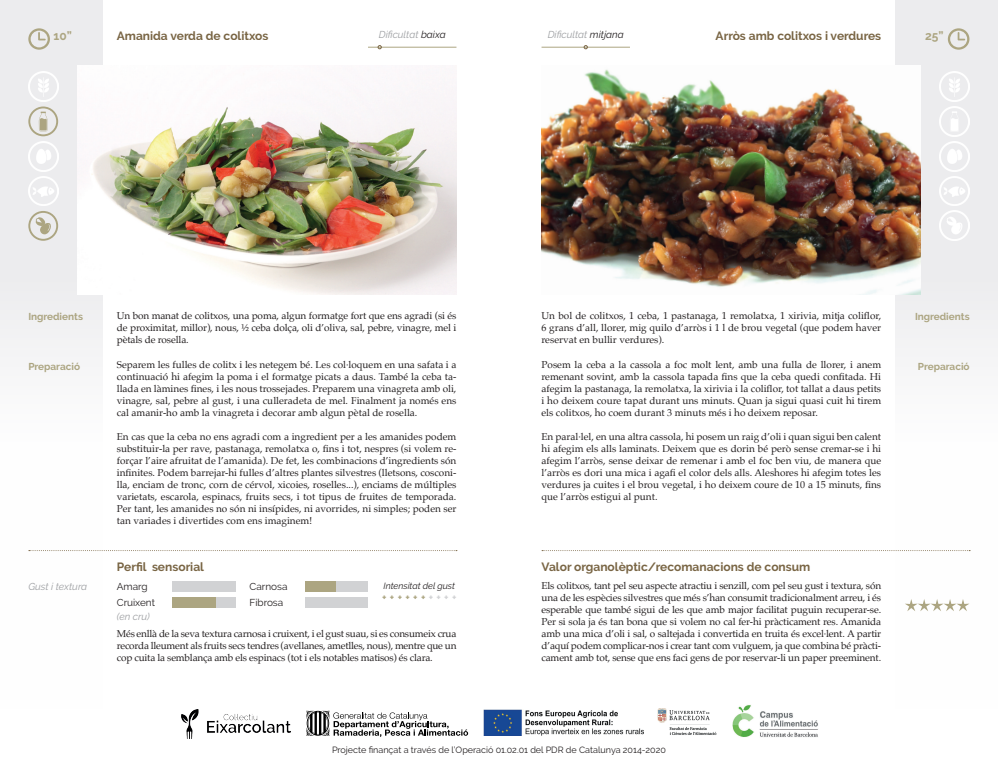
<style>
.page{position:relative;width:998px;height:774px;background:#fff}
.page>*{position:absolute;margin:0;border:0;box-sizing:border-box;transform-origin:0 0}
.t1{font:700 12px "Raleway";color:#796544}
.t2{font:700 12px "Raleway";color:#aca581}
.t3{font:700 10.5px "Raleway";color:#aca581}
.t4{font:10px/12px "Palatino";color:#231f20;text-align:justify}
.t5{font:italic 10px "Raleway";color:#9d9fa2}
.t6{font:700 10px "Raleway";color:#aca581}
.t7{font:10px "Raleway";color:#231f20}
.t8{font:9px "Raleway";color:#231f20}
.t9{font:italic 9px "Raleway";color:#231f20}
.s1{color:#231f20}
.s2{color:#d1d2d4}
</style>
<div class="page">
<div style="left:895px;top:0;width:103px;height:709px;background:linear-gradient(to right,#f8f8f9,#f5f5f6)"></div>
<div style="left:0;top:0;width:103px;height:709px;background:linear-gradient(to right,#f5f5f6,#f9f9f9)"></div>
<svg style="left:306px;top:710px;width:162px;height:27px"></svg>
<img style="left:483px;top:709px;width:160px;height:27px">
<img style="left:657px;top:708px;width:60px;height:27px">
<img style="left:732px;top:705px;width:86px;height:32px">
<img style="left:182px;top:709px;width:108px;height:29px">
<img style="left:78px;top:65px;width:378px;height:229px">
<img style="left:541px;top:65px;width:379px;height:229px">
<svg style="left:28px;top:28px;width:22px;height:22px"></svg>
<svg style="left:948px;top:28px;width:21px;height:22px"></svg>
<hr style="left:368px;top:47px;width:88px;height:1px;background:#aca581">
<hr style="left:541px;top:47px;width:89px;height:1px;background:#aca581">
<svg style="left:378px;top:45px;width:4px;height:4px"></svg>
<svg style="left:584px;top:45px;width:4px;height:4px"></svg>
<svg style="left:542px;top:550px;width:428px;height:1px"></svg>
<img style="left:28px;top:176px;width:30px;height:30px">
<img style="left:939px;top:176px;width:30px;height:30px">
<img style="left:939px;top:211px;width:30px;height:30px">
<svg style="left:905px;top:599px;width:64px;height:12px"></svg>
<svg style="left:29px;top:550px;width:428px;height:1px"></svg>
<div style="left:173px;top:597px;width:6px;height:10px;background:#aca581"></div>
<div style="left:305px;top:597px;width:7px;height:10px;background:#d1d2d4"></div>
<div style="left:305px;top:581px;width:7px;height:10px;background:#aca581"></div>
<div style="left:173px;top:581px;width:6px;height:10px;background:#d1d2d4"></div>
<div style="left:198px;top:597px;width:6px;height:10px;background:#aca581"></div>
<div style="left:330px;top:597px;width:7px;height:10px;background:#d1d2d4"></div>
<div style="left:330px;top:581px;width:7px;height:10px;background:#aca581"></div>
<div style="left:198px;top:581px;width:6px;height:10px;background:#d1d2d4"></div>
<div style="left:185px;top:597px;width:6px;height:10px;background:#aca581"></div>
<div style="left:318px;top:597px;width:6px;height:10px;background:#d1d2d4"></div>
<div style="left:318px;top:581px;width:6px;height:10px;background:#aca581"></div>
<div style="left:185px;top:581px;width:6px;height:10px;background:#d1d2d4"></div>
<div style="left:210px;top:597px;width:6px;height:10px;background:#aca581"></div>
<div style="left:343px;top:597px;width:6px;height:10px;background:#d1d2d4"></div>
<div style="left:343px;top:581px;width:6px;height:10px;background:#d1d2d4"></div>
<div style="left:210px;top:581px;width:6px;height:10px;background:#d1d2d4"></div>
<div style="left:223px;top:597px;width:6px;height:10px;background:#d1d2d4"></div>
<div style="left:355px;top:597px;width:7px;height:10px;background:#d1d2d4"></div>
<div style="left:355px;top:581px;width:7px;height:10px;background:#d1d2d4"></div>
<div style="left:223px;top:581px;width:6px;height:10px;background:#d1d2d4"></div>
<div style="left:179px;top:597px;width:6px;height:10px;background:#aca581"></div>
<div style="left:312px;top:597px;width:6px;height:10px;background:#d1d2d4"></div>
<div style="left:312px;top:581px;width:6px;height:10px;background:#aca581"></div>
<div style="left:179px;top:581px;width:6px;height:10px;background:#d1d2d4"></div>
<div style="left:204px;top:597px;width:6px;height:10px;background:#aca581"></div>
<div style="left:337px;top:597px;width:6px;height:10px;background:#d1d2d4"></div>
<div style="left:337px;top:581px;width:6px;height:10px;background:#d1d2d4"></div>
<div style="left:204px;top:581px;width:6px;height:10px;background:#d1d2d4"></div>
<div style="left:191px;top:597px;width:7px;height:10px;background:#aca581"></div>
<div style="left:324px;top:597px;width:6px;height:10px;background:#d1d2d4"></div>
<div style="left:324px;top:581px;width:6px;height:10px;background:#aca581"></div>
<div style="left:191px;top:581px;width:7px;height:10px;background:#d1d2d4"></div>
<div style="left:216px;top:597px;width:7px;height:10px;background:#d1d2d4"></div>
<div style="left:349px;top:597px;width:6px;height:10px;background:#d1d2d4"></div>
<div style="left:349px;top:581px;width:6px;height:10px;background:#d1d2d4"></div>
<div style="left:216px;top:581px;width:7px;height:10px;background:#d1d2d4"></div>
<div style="left:229px;top:597px;width:6px;height:10px;background:#d1d2d4"></div>
<div style="left:362px;top:597px;width:6px;height:10px;background:#d1d2d4"></div>
<div style="left:362px;top:581px;width:6px;height:10px;background:#d1d2d4"></div>
<div style="left:229px;top:581px;width:6px;height:10px;background:#d1d2d4"></div>
<img style="left:940px;top:72px;width:29px;height:29px">
<img style="left:940px;top:106px;width:29px;height:30px">
<svg style="left:28px;top:106px;width:30px;height:30px"></svg>
<img style="left:28px;top:72px;width:30px;height:29px">
<img style="left:28px;top:141px;width:30px;height:30px">
<img style="left:940px;top:141px;width:29px;height:30px">
<svg style="left:28px;top:211px;width:30px;height:30px"></svg>
<p class="t2" style="left:53px;top:29px;width:20px">10”</p>
<p class="t5" style="left:379px;top:28px;width:68px">Dificultat <span class="s1">baixa</span></p>
<p class="t5" style="left:548px;top:28px;width:78px">Dificultat <span class="s1">mitjana</span></p>
<p class="t2" style="left:925px;top:29px;width:20px">25”</p>
<p class="t1" style="left:117px;top:29px;width:153px">Amanida verda de colitxos</p>
<p class="t1" style="left:715px;top:29px;width:167px">Arròs amb colitxos i verdures</p>
<p class="t4" style="left:117px;top:309px;width:341px">Un bon manat de colitxos, una poma, algun formatge fort que ens agradi (si és de proximitat, millor), nous, ½ ceba dolça, oli d’oliva, sal, pebre, vinagre, mel i pètals de rosella.</p>
<p class="t4" style="left:541px;top:309px;width:341px">Un bol de colitxos, 1 ceba, 1 pastanaga, 1 remolatxa, 1 xirivia, mitja coliflor, 6 grans d’all, llorer, mig quilo d’arròs i 1 l de brou vegetal (que podem haver reservat en bullir verdures).</p>
<p class="t4" style="left:117px;top:359px;width:341px">Separem les fulles de colitx i les netegem bé. Les col·loquem en una safata i a continuació hi afegim la poma i el formatge picats a daus. També la ceba ta&shy;llada en làmines fines, i les nous trossejades. Preparem una vinagreta amb oli, vinagre, sal, pebre al gust, i una culleradeta de mel. Finalment ja només ens cal amanir-ho amb la vinagreta i decorar amb algun pètal de rosella.</p>
<p class="t4" style="left:117px;top:431px;width:341px">En cas que la ceba no ens agradi com a ingredient per a les amanides podem substituir-la per rave, pastanaga, remolatxa o, fins i tot, nespres (si volem re&shy;forçar l’aire afruitat de l’amanida). De fet, les combinacions d’ingredients són infinites. Podem barrejar-hi fulles d’altres plantes silvestres (lletsons, cosconi&shy;lla, enciam de tronc, corn de cérvol, xicoies, roselles...), enciams de múltiples varietats, escarola, espinacs, fruits secs, i tot tipus de fruites de temporada.<br>Per tant, les amanides no són ni insípides, ni avorrides, ni simples; poden ser tan variades i divertides com ens imaginem!</p>
<p class="t6" style="left:28px;top:311px;width:56px">Ingredients</p>
<p class="t6" style="left:915px;top:311px;width:56px">Ingredients</p>
<p class="t6" style="left:28px;top:360px;width:53px">Preparació</p>
<p class="t6" style="left:918px;top:360px;width:53px">Preparació</p>
<p class="t4" style="left:541px;top:359px;width:341px">Posem la ceba a la cassola a foc molt lent, amb una fulla de llorer, i anem remenant sovint, amb la cassola tapada fins que la ceba quedi confitada. Hi afegim la pastanaga, la remolatxa, la xirivia i la coliflor, tot tallat a daus petits i ho deixem coure tapat durant uns minuts. Quan ja sigui quasi cuit hi tirem els colitxos, ho coem durant 3 minuts més i ho deixem reposar.</p>
<p class="t4" style="left:541px;top:431px;width:341px">En paral·lel, en una altra cassola, hi posem un raig d’oli i quan sigui ben calent hi afegim els alls laminats. Deixem que es dorin bé però sense cremar-se i hi afegim l’arròs, sense deixar de remenar i amb el foc ben viu, de manera que l’arròs es dori una mica i agafi el color dels alls. Aleshores hi afegim totes les verdures ja cuites i el brou vegetal, i ho deixem coure de 10 a 15 minuts, fins que l’arròs estigui al punt.</p>
<p class="t5" style="left:28px;top:581px;width:60px">Gust i textura</p>
<p class="t1" style="left:117px;top:560px;width:89px">Perfil sensorial</p>
<p class="t7" style="left:117px;top:581px;width:32px">Amarg</p>
<p class="t7" style="left:249px;top:581px;width:39px">Carnosa</p>
<p class="t7" style="left:117px;top:597px;width:40px">Cruixent</p>
<p class="t7" style="left:249px;top:597px;width:35px">Fibrosa</p>
<p class="t5" style="left:117px;top:610px;width:34px">(en cru)</p>
<p class="t9" style="left:384px;top:581px;width:73px">Intensitat del gust</p>
<p class="t3" style="left:382px;top:592px;width:76px">+ + + + + + <span class="s2">+ + + +</span></p>
<p class="t4" style="left:117px;top:628px;width:341px">Més enllà de la seva textura carnosa i cruixent, i el gust suau, si es consumeix crua recorda lleument als fruits secs tendres (avellanes, ametlles, nous), mentre que un cop cuita la semblança amb els espinacs (tot i els notables matisos) és clara.</p>
<p class="t1" style="left:541px;top:560px;width:270px">Valor organolèptic/recomanacions de consum</p>
<p class="t4" style="left:541px;top:580px;width:341px">Els colitxos, tant pel seu aspecte atractiu i senzill, com pel seu gust i textura, són una de les espècies silvestres que més s’han consumit tradicionalment arreu, i és esperable que també sigui de les que amb major facilitat puguin recuperar-se.<br>Per si sola ja és tan bona que si volem no cal fer-hi pràcticament res. Amanida amb una mica d’oli i sal, o saltejada i convertida en truita és excel·lent. A partir d’aquí podem complicar-nos i crear tant com vulguem, ja que combina bé pràcti&shy;cament amb tot, sense que ens faci gens de por reservar-li un paper preeminent.</p>
<p class="t8" style="left:332px;top:745px;width:335px">Projecte finançat a través de l’Operació 01.02.01 del PDR de Catalunya 2014-2020</p>
</div>
